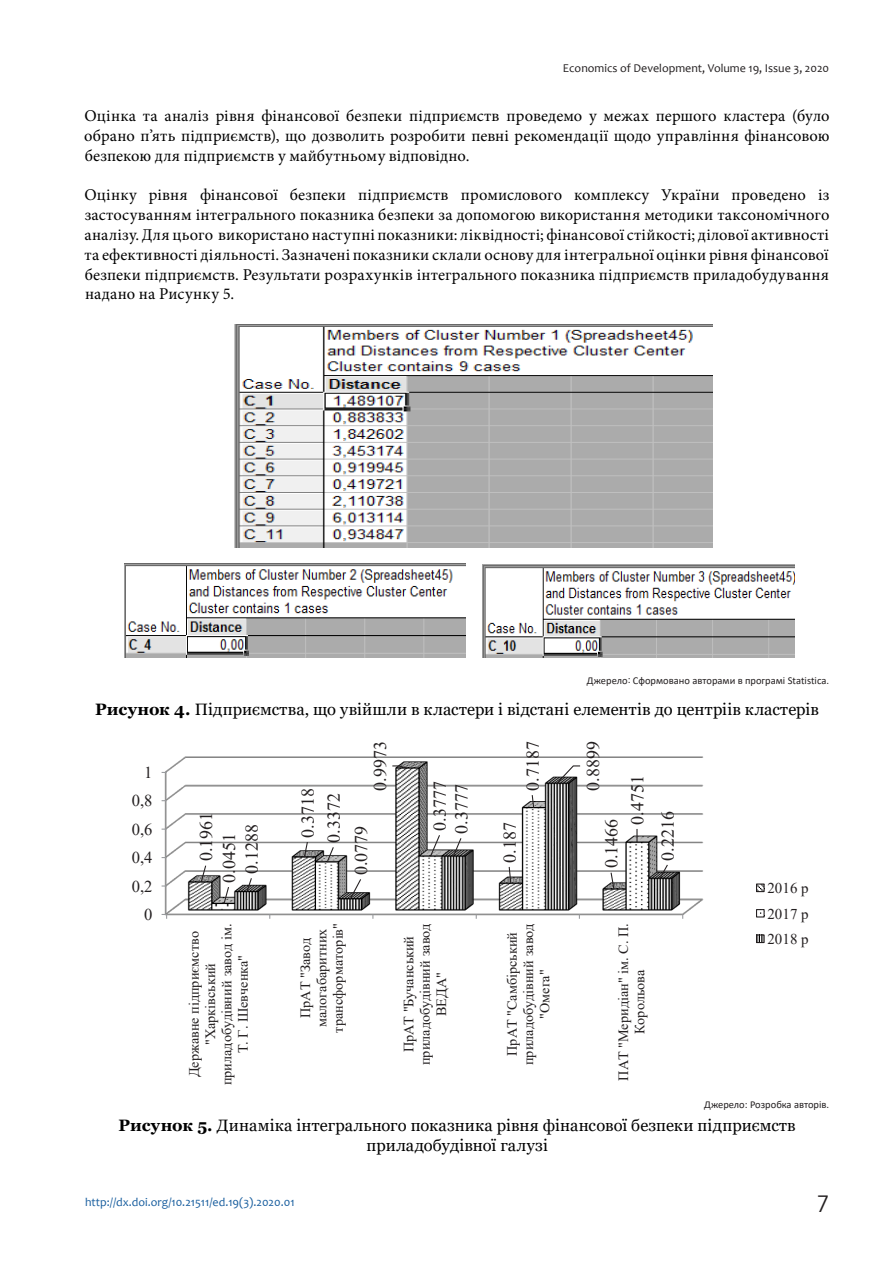
<style>
.page{position:relative;width:893px;height:1263px;background:#fff}
.page>*{position:absolute;margin:0;border:0;box-sizing:border-box;transform-origin:0 0}
.t1{font:22.5px "Avant Garde Gothic C";color:#231f20}
.t2{font:18px "Times New Roman";color:#231f20}
.t3{font:16.5px/19.8px "Minion Pro";letter-spacing:.01em;color:#000;text-align:justify}
.t4{font:16.5px/19.8px "Georgia";letter-spacing:.01em;color:#000;text-align:center}
.t5{font:16.5px "Times New Roman";color:#231f20}
.t6{font:15px/25.5px "Times New Roman";letter-spacing:.005em;color:#231f20;text-align:justify}
.t7{font:14.25px/16.4px "Times New Roman";color:#231f20;text-align:center}
.t8{font:12px "Candara";color:#231f20}
.t9{font:12px "Candara";color:#175d9e}
.t10{font:10.5px "Calibri";color:#231f20}
.s1{font-weight:700}
</style>
<div class="page">
<img style="left:164px;top:756px;width:540px;height:161px">
<svg style="left:162px;top:914px;width:5px;height:5px"></svg>
<svg style="left:200px;top:864px;width:7px;height:19px"></svg>
<svg style="left:303px;top:841px;width:6px;height:17px"></svg>
<svg style="left:391px;top:765px;width:18px;height:5px"></svg>
<svg style="left:508px;top:866px;width:4px;height:19px"></svg>
<svg style="left:610px;top:871px;width:5px;height:19px"></svg>
<svg style="left:223px;top:886px;width:7px;height:19px"></svg>
<svg style="left:326px;top:846px;width:9px;height:17px"></svg>
<svg style="left:429px;top:834px;width:12px;height:24px"></svg>
<svg style="left:531px;top:794px;width:4px;height:15px"></svg>
<svg style="left:636px;top:829px;width:1px;height:13px"></svg>
<svg style="left:246px;top:877px;width:7px;height:16px"></svg>
<svg style="left:349px;top:878px;width:13px;height:22px"></svg>
<svg style="left:452px;top:837px;width:10px;height:21px"></svg>
<svg style="left:555px;top:765px;width:26px;height:20px"></svg>
<svg style="left:658px;top:863px;width:11px;height:17px"></svg>
<svg style="left:758px;top:885px;width:5px;height:5px"></svg>
<div style="left:756px;top:883px;width:9px;height:9px;border:1px solid #231f20"></div>
<div style="left:756px;top:909px;width:9px;height:8px;border:1px solid #231f20"></div>
<svg style="left:758px;top:936px;width:5px;height:5px"></svg>
<div style="left:756px;top:934px;width:9px;height:9px;border:1px solid #231f20"></div>
<img style="left:234px;top:324px;width:478px;height:224px">
<img style="left:124px;top:563px;width:341px;height:94px">
<img style="left:483px;top:564px;width:311px;height:93px">
<p class="t8" style="left:563px;top:64px;width:268px">Economics of Development, Volume 19, Issue 3, 2020</p>
<p class="t3" style="left:84px;top:107px;width:747px">Оцінка та аналіз рівня фінансової безпеки підприємств проведемо у межах першого кластера (було обрано п’ять підприємств), що дозволить розробити певні рекомендації щодо управління фінансовою безпекою для підприємств у майбутньому відповідно.</p>
<p class="t3" style="left:84px;top:187px;width:747px">Оцінку рівня фінансової безпеки підприємств промислового комплексу України проведено із застосуванням інтегрального показника безпеки за допомогою використання методики таксономічного аналізу. Для цього використано наступні показники: ліквідності; фінансової стійкості; ділової активності та ефективності діяльності. Зазначені показники склали основу для інтегральної оцінки рівня фінансової безпеки підприємств. Результати розрахунків інтегрального показника підприємств приладобудування надано на Рисунку 5.</p>
<p class="t10" style="left:587px;top:673px;width:244px">Джерело: Сформовано авторами в програмі Statistica.</p>
<p class="t4" style="left:95px;top:700px;width:725px"><span class="s1">Рисунок 4.</span> Підприємства, що увійшли в кластери і відстані елементів до центріів кластерів</p>
<p class="t5" style="left:144px;top:767px;width:10px">1</p>
<p class="t5" style="left:132px;top:795px;width:22px">0,8</p>
<p class="t5" style="left:132px;top:824px;width:22px">0,6</p>
<p class="t5" style="left:132px;top:852px;width:22px">0,4</p>
<p class="t5" style="left:132px;top:881px;width:22px">0,2</p>
<p class="t5" style="left:144px;top:909px;width:10px">0</p>
<p class="t2" style="left:200px;top:861px;width:51px;rotate:-90deg">0.1961</p>
<p class="t2" style="left:223px;top:883px;width:51px;rotate:-90deg">0.0451</p>
<p class="t2" style="left:374px;top:791px;width:51px;rotate:-90deg">0.9973</p>
<p class="t2" style="left:328px;top:843px;width:51px;rotate:-90deg">0.3372</p>
<p class="t2" style="left:434px;top:831px;width:51px;rotate:-90deg">0.3777</p>
<p class="t2" style="left:302px;top:838px;width:51px;rotate:-90deg">0.3718</p>
<p class="t2" style="left:246px;top:874px;width:51px;rotate:-90deg">0.1288</p>
<p class="t2" style="left:355px;top:875px;width:51px;rotate:-90deg">0.0779</p>
<p class="t2" style="left:455px;top:834px;width:51px;rotate:-90deg">0.3777</p>
<p class="t2" style="left:527px;top:791px;width:51px;rotate:-90deg">0.7187</p>
<p class="t2" style="left:587px;top:791px;width:51px;rotate:-90deg">0.8899</p>
<p class="t2" style="left:504px;top:862px;width:42px;rotate:-90deg">0.187</p>
<p class="t2" style="left:605px;top:868px;width:51px;rotate:-90deg">0.1466</p>
<p class="t2" style="left:631px;top:825px;width:51px;rotate:-90deg">0.4751</p>
<p class="t2" style="left:662px;top:861px;width:51px;rotate:-90deg">0.2216</p>
<p class="t7" style="left:185px;top:1085px;width:164px;rotate:-90deg">Державне підприємство "Харківський приладобудівний завод ім.<br>Т. Г. Шевченка"</p>
<p class="t7" style="left:297px;top:1032px;width:111px;rotate:-90deg">ПрАТ "Завод малогабаритних трансформаторів"</p>
<p class="t7" style="left:400px;top:1065px;width:143px;rotate:-90deg">ПрАТ "Бучанський приладобудiвний завод<br>ВЕДА"</p>
<p class="t7" style="left:503px;top:1065px;width:143px;rotate:-90deg">ПрАТ "Самбірський приладобудівний завод "Омега"</p>
<p class="t7" style="left:615px;top:1080px;width:159px;rotate:-90deg">ПАТ "Меридіан" ім. С. П.<br>Корольова</p>
<p class="t6" style="left:767px;top:875px;width:43px">2016 р 2017 р 2018 р</p>
<p class="t10" style="left:704px;top:1097px;width:126px">Джерело: Розробка авторів.</p>
<p class="t4" style="left:118px;top:1116px;width:679px"><span class="s1">Рисунок 5.</span> Динаміка інтегрального показника рівня фінансової безпеки підприємств приладобудівної галузі</p>
<p class="t9" style="left:85px;top:1197px;width:211px">http://dx.doi.org/10.21511/ed.19(3).2020.01</p>
<h1 class="t1" style="left:817px;top:1191px;width:14px">7</h1>
</div>
